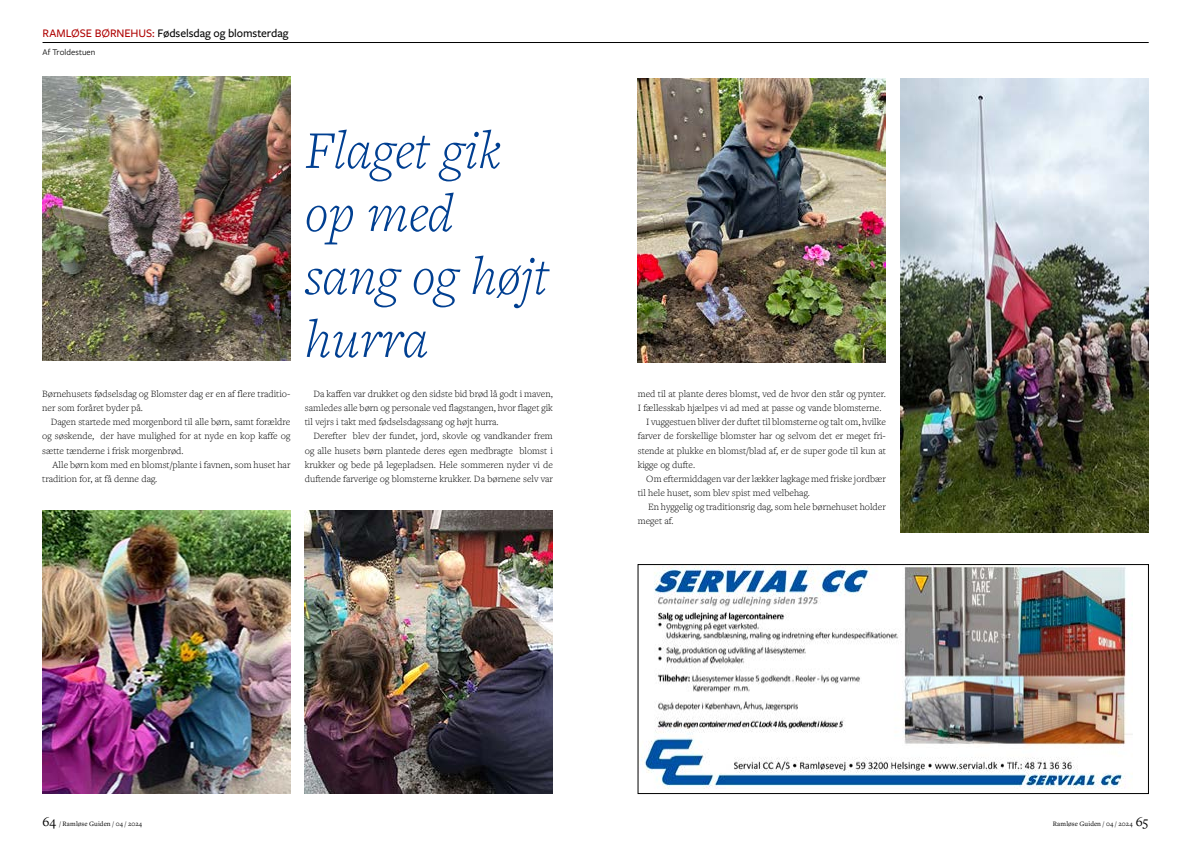
<style>
.page{position:relative;width:1191px;height:842px;background:#fff}
.page>*{position:absolute;margin:0;border:0;box-sizing:border-box;transform-origin:0 0}
.t1{font:italic 300 55px/63px "Freight Text Pro";color:#003f91}
.t2{font:500 12px "Freight Sans Pro";letter-spacing:-.005em;color:#000}
.t3{font:300 10px/14.2px "Freight Text Pro";color:#000;text-align:justify}
.t4{font:9px "Freight Sans Pro";color:#000}
.t5{font:7px "Freight Text Pro";letter-spacing:.01em;color:#000}
.s1{color:#af0000}
.s2{font-size:14px}
</style>
<div class="page">
<hr style="left:43px;top:42px;width:1105px;height:1px;background:#000">
<img style="left:640px;top:566px;width:492px;height:223px">
<div style="left:638px;top:564px;width:510px;height:230px;border:1px solid #000"></div>
<img style="left:43px;top:76px;width:247px;height:285px">
<img style="left:900px;top:78px;width:248px;height:454px">
<img style="left:638px;top:78px;width:248px;height:285px">
<img style="left:43px;top:510px;width:247px;height:284px">
<img style="left:305px;top:510px;width:248px;height:284px">
<p class="t2" style="left:43px;top:25px;width:248px"><span class="s1">RAMLØSE BØRNEHUS:</span> Fødselsdag og blomsterdag</p>
<p class="t4" style="left:43px;top:46px;width:54px">Af Troldestuen</p>
<p class="t3" style="left:42px;top:386px;width:250px">Børnehusets fødselsdag og Blomster dag er en af flere traditio&shy;ner som foråret byder på.</p>
<p class="t3" style="left:42px;top:415px;width:250px;text-indent:8px">Dagen startede med morgenbord til alle børn, samt forældre og søskende, der have mulighed for at nyde en kop kaffe og sætte tænderne i frisk morgenbrød.</p>
<p class="t3" style="left:42px;top:457px;width:249px;text-indent:10px">Alle børn kom med en blomst/plante i favnen, som huset har tradition for, at få denne dag.</p>
<h1 class="t1" style="left:305px;top:117px;width:245px">Flaget gik op med sang og højt hurra</h1>
<p class="t3" style="left:305px;top:386px;width:250px;text-indent:8px">Da kaffen var drukket og den sidste bid brød lå godt i maven, samledes alle børn og personale ved flagstangen, hvor flaget gik til vejrs i takt med fødselsdagssang og højt hurra.</p>
<p class="t3" style="left:305px;top:429px;width:250px;text-indent:8px">Derefter blev der fundet, jord, skovle og vandkander frem og alle husets børn plantede deres egen medbragte blomst i krukker og bede på legepladsen. Hele sommeren nyder vi de duftende farverige og blomsterne krukker. Da børnene selv var</p>
<p class="t3" style="left:638px;top:386px;width:250px">med til at plante deres blomst, ved de hvor den står og pynter.</p>
<p class="t3" style="left:638px;top:400px;width:245px">I fællesskab hjælpes vi ad med at passe og vande blomsterne.</p>
<p class="t3" style="left:646px;top:415px;width:241px">I vuggestuen bliver der duftet til blomsterne og talt om, hvilke</p>
<p class="t3" style="left:638px;top:429px;width:250px">farver de forskellige blomster har og selvom det er meget fri-</p>
<p class="t3" style="left:638px;top:443px;width:250px">stende at plukke en blomst/blad af, er de super gode til kun at</p>
<p class="t3" style="left:638px;top:457px;width:59px">kigge og dufte.</p>
<p class="t3" style="left:646px;top:471px;width:241px">Om eftermiddagen var der lækker lagkage med friske jordbær</p>
<p class="t3" style="left:638px;top:485px;width:174px">til hele huset, som blev spist med velbehag.</p>
<p class="t3" style="left:648px;top:500px;width:239px">En hyggelig og traditionsrig dag, som hele børnehuset holder</p>
<p class="t3" style="left:638px;top:514px;width:37px">meget af.</p>
<p class="t5" style="left:43px;top:819px;width:101px"><span class="s2">64</span> / Ramløse Guiden / 04 / 2024</p>
<p class="t5" style="left:1053px;top:819px;width:97px">Ramløse Guiden / 04 / 2024 <span class="s2">65</span></p>
</div>
